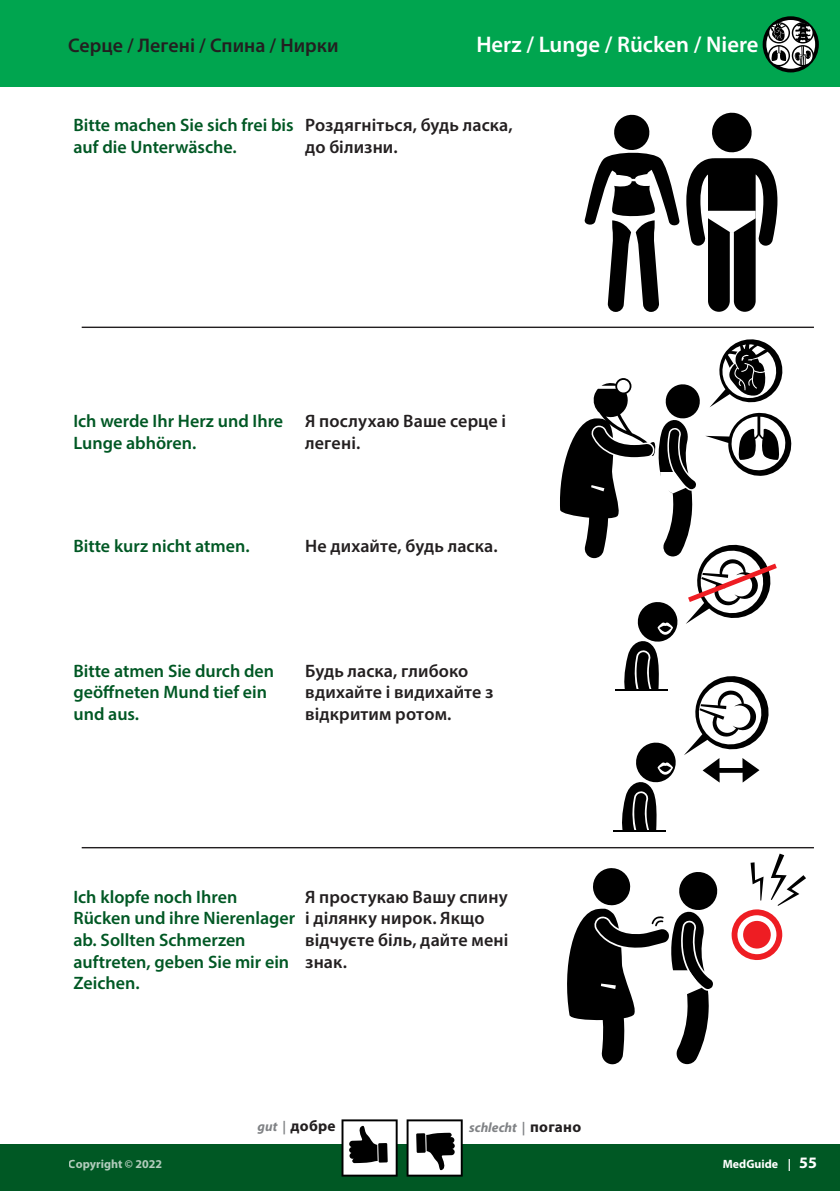
<style>
.page{position:relative;width:840px;height:1191px;background:#fff}
.page>*{position:absolute;margin:0;border:0;box-sizing:border-box;transform-origin:0 0}
.t1{font:600 22.6px "Myriad Pro";color:#fff}
.t2{font:600 19.8px "Myriad Pro";color:#231f20}
.t3{font:600 18px/21.6px "Myriad Pro";color:#005824}
.t4{font:600 18px/21.6px "Myriad Pro";letter-spacing:.005em;color:#231f20}
.t5{font:700 15.4px "Myriad Pro";letter-spacing:.015em;color:#231f20}
.t6{font:italic 700 13.6px "Myriad Pro";color:#808285}
.t7{font:700 12px "Myriad Pro";color:#fff}
.s1{font-style:italic;font-size:13.6px;color:#808285}
.s2{font-style:normal;font-size:15.4px;color:#231f20}
.s3{font-size:16px}
</style>
<div class="page">
<div style="left:0;top:0;width:839px;height:87px;background:#00a54f"></div>
<div style="left:0;top:1143px;width:839px;height:48px;background:#005824"></div>
<svg style="left:762px;top:16px;width:56px;height:56px"></svg>
<svg style="left:766px;top:20px;width:48px;height:49px"></svg>
<svg style="left:341px;top:1119px;width:56px;height:57px"></svg>
<div style="left:378px;top:1143px;width:9px;height:19px;background:#000"></div>
<svg style="left:406px;top:1119px;width:56px;height:57px"></svg>
<div style="left:416px;top:1133px;width:9px;height:19px;background:#000"></div>
<hr style="left:82px;top:326px;width:731px;height:2px;background:#231f20">
<hr style="left:82px;top:847px;width:731px;height:1px;background:#231f20">
<svg style="left:584px;top:114px;width:96px;height:198px"></svg>
<svg style="left:686px;top:112px;width:91px;height:200px"></svg>
<svg style="left:567px;top:868px;width:151px;height:196px"></svg>
<svg style="left:731px;top:853px;width:74px;height:107px"></svg>
<hr style="left:613px;top:830px;width:52px;height:2px;background:#000">
<svg style="left:560px;top:339px;width:232px;height:492px"></svg>
<svg style="left:767px;top:22px;width:22px;height:21px"></svg>
<svg style="left:768px;top:24px;width:20px;height:18px"></svg>
<svg style="left:767px;top:45px;width:22px;height:21px"></svg>
<svg style="left:768px;top:46px;width:20px;height:19px"></svg>
<svg style="left:770px;top:23px;width:43px;height:42px;background:#858786"></svg>
<p class="t2" style="left:68px;top:33px;width:272px">Серце / Легені / Спина / Нирки</p>
<p class="t1" style="left:476px;top:30px;width:283px">Herz / Lunge / Rücken / Niere</p>
<p class="t3" style="left:73px;top:114px;width:222px">Bitte machen Sie sich frei bis auf die Unterwäsche.</p>
<p class="t4" style="left:305px;top:114px;width:209px">Роздягніться, будь ласка, до білизни.</p>
<p class="t3" style="left:73px;top:410px;width:211px">Ich werde Ihr Herz und Ihre<br>Lunge abhören.</p>
<p class="t4" style="left:305px;top:410px;width:202px">Я послухаю Ваше серце і легені.</p>
<p class="t3" style="left:73px;top:535px;width:177px">Bitte kurz nicht atmen.</p>
<p class="t4" style="left:305px;top:535px;width:194px">Не дихайте, будь ласка.</p>
<p class="t3" style="left:73px;top:659px;width:202px">Bitte atmen Sie durch den geöffneten Mund tief ein und aus.</p>
<p class="t4" style="left:305px;top:659px;width:190px">Будь ласка, глибоко вдихайте і видихайте з відкритим ротом.</p>
<p class="t3" style="left:73px;top:885px;width:223px">Ich klopfe noch Ihren<br>Rücken und ihre Nierenlager ab. Sollten Schmerzen auftreten, geben Sie mir ein<br>Zeichen.</p>
<p class="t4" style="left:305px;top:885px;width:204px">Я простукаю Вашу спину і ділянку нирок. Якщо відчуєте біль, дайте мені знак.</p>
<p class="t5" style="left:257px;top:1116px;width:79px"><span class="s1">gut |</span> добре</p>
<p class="t6" style="left:469px;top:1118px;width:113px">schlecht | <span class="s2">погано</span></p>
<p class="t7" style="left:69px;top:1155px;width:95px">Copyright © 2022</p>
<p class="t7" style="left:722px;top:1156px;width:96px">MedGuide | <span class="s3">55</span></p>
</div>
